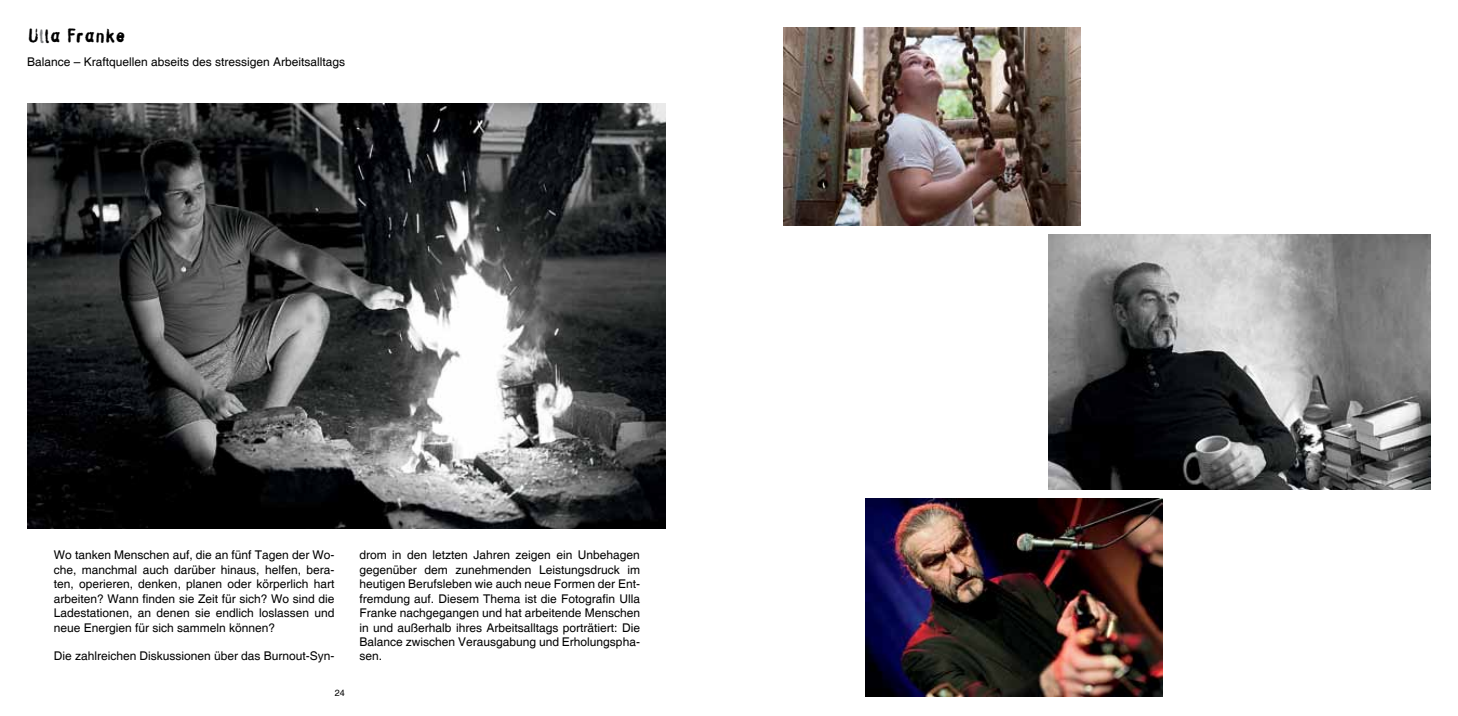
<style>
.page{position:relative;width:1458px;height:716px;background:#fff}
.page>*{position:absolute;margin:0;border:0;box-sizing:border-box;transform-origin:0 0}
.t1{font:18px "Stamp Gothic OT";color:#000}
.t2{font:12px/14.4px "Helvetica";color:#000;text-align:justify}
.t3{font:9px "Helvetica";color:#000}
.s1{color:#808285}
</style>
<div class="page">
<img style="left:28px;top:104px;width:638px;height:424px">
<img style="left:783px;top:27px;width:298px;height:198px">
<img style="left:865px;top:498px;width:298px;height:198px">
<img style="left:1048px;top:234px;width:383px;height:255px">
<h1 class="t1" style="left:28px;top:24px;width:99px">U<span class="s1">l</span>la Franke</h1>
<p class="t2" style="left:27px;top:55px;width:320px">Balance – Kraftquellen abseits des stressigen Arbeitsalltags</p>
<p class="t2" style="left:54px;top:548px;width:282px">Wo tanken Menschen auf, die an fünf Tagen der Wo&shy;che, manchmal auch darüber hinaus, helfen, bera&shy;ten, operieren, denken, planen oder körperlich hart arbeiten? Wann finden sie Zeit für sich? Wo sind die Ladestationen, an denen sie endlich loslassen und neue Energien für sich sammeln können?</p>
<p class="t2" style="left:54px;top:649px;width:282px">Die zahlreichen Diskussionen über das Burnout-Syn-</p>
<p class="t3" style="left:335px;top:687px;width:12px">24</p>
<p class="t2" style="left:359px;top:548px;width:282px">drom in den letzten Jahren zeigen ein Unbehagen gegenüber dem zunehmenden Leistungsdruck im heutigen Berufsleben wie auch neue Formen der Ent&shy;fremdung auf. Diesem Thema ist die Fotografin Ulla Franke nachgegangen und hat arbeitende Menschen in und außerhalb ihres Arbeitsalltags porträtiert: Die Balance zwischen Verausgabung und Erholungspha&shy;sen.</p>
</div>
